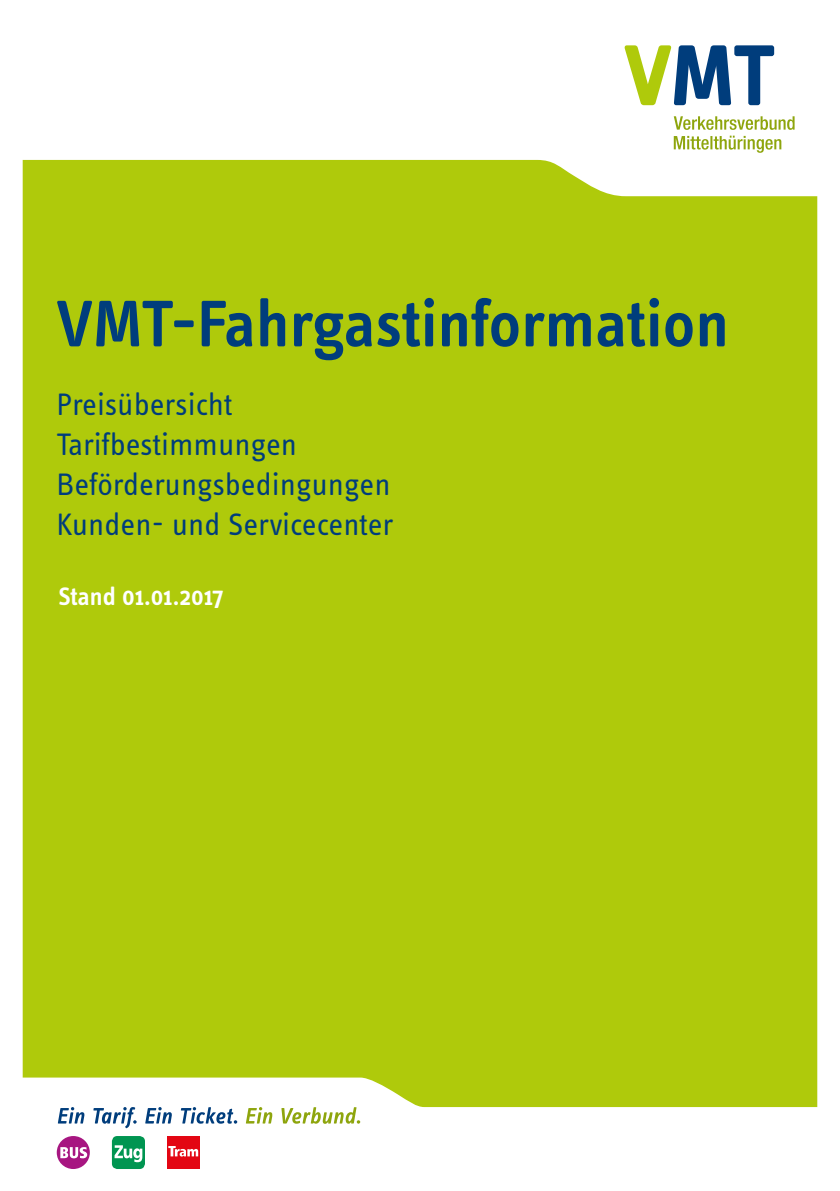
<style>
.page{position:relative;width:840px;height:1191px;background:#fff}
.page>*{position:absolute;margin:0;border:0;box-sizing:border-box;transform-origin:0 0}
.t1{font:600 68px "Info OT Text";letter-spacing:-.01em;color:#003d7c}
.t2{font:32px/40px "Info OT Text";color:#003d7c}
.t3{font:600 26px "Info OT Text";letter-spacing:-.01em;color:#fff}
</style>
<div class="page">
<svg style="left:58px;top:1107px;width:179px;height:21px"></svg>
<svg style="left:246px;top:1107px;width:114px;height:16px"></svg>
<svg style="left:167px;top:1136px;width:33px;height:32px"></svg>
<div style="left:57px;top:1136px;width:33px;height:33px;background:#a71681;border-radius:50%"></div>
<svg style="left:60px;top:1147px;width:27px;height:11px"></svg>
<div style="left:112px;top:1136px;width:33px;height:33px;background:#009551;border-radius:5px"></div>
<svg style="left:114px;top:1145px;width:28px;height:17px"></svg>
<div style="left:23px;top:160px;width:793px;height:947px;background:#afca0b"></div>
<svg style="left:673px;top:136px;width:107px;height:17px"></svg>
<svg style="left:673px;top:116px;width:121px;height:14px"></svg>
<svg style="left:624px;top:45px;width:149px;height:60px"></svg>
<h1 class="t1" style="left:56px;top:282px;width:673px">VMT-Fahrgastinformation</h1>
<p class="t2" style="left:56px;top:384px;width:338px">Preisübersicht<br>Tarifbestimmungen<br>Beförderungsbedingungen<br>Kunden- und Servicecenter</p>
<p class="t3" style="left:58px;top:580px;width:167px">Stand 01.01.2017</p>
</div>
